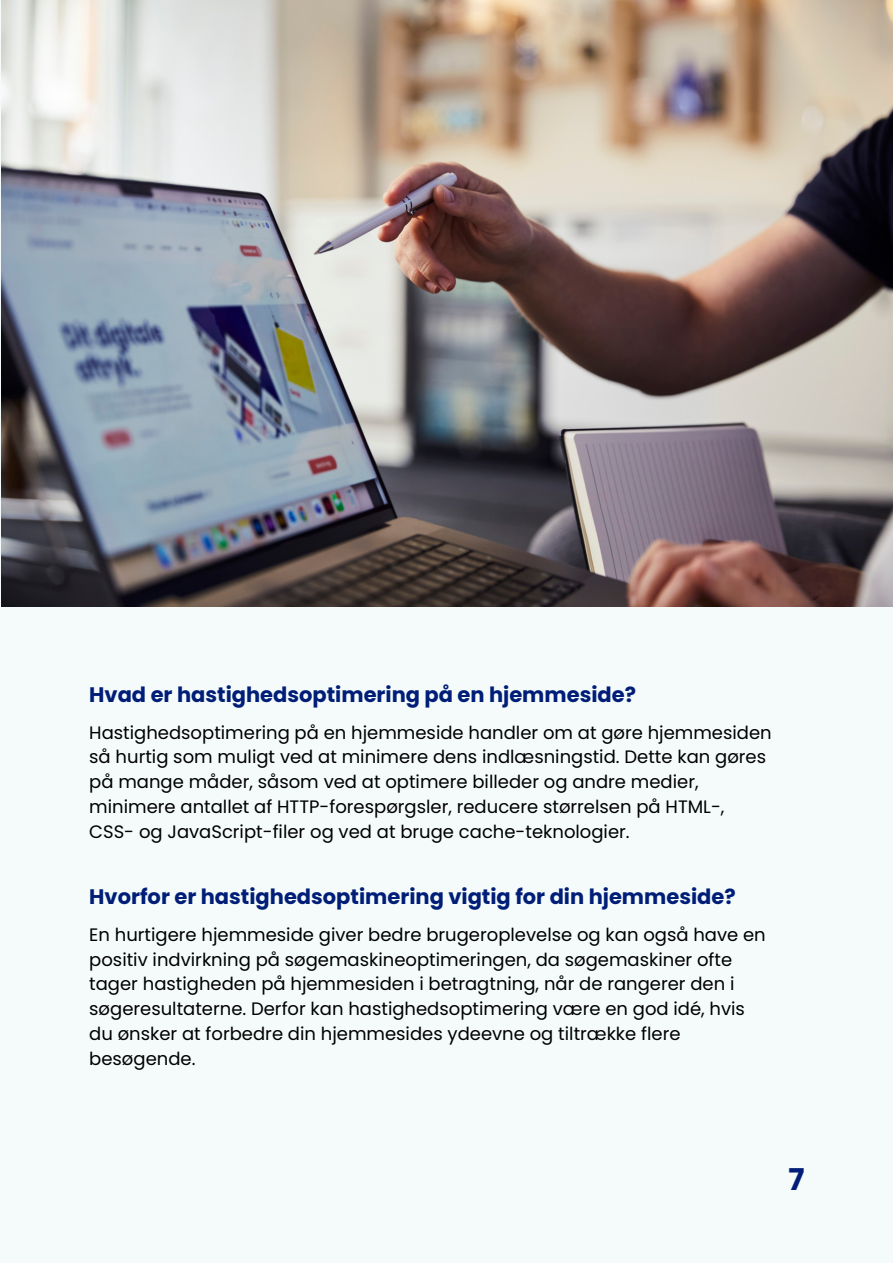
<style>
.page{position:relative;width:893px;height:1264px;background:#fff}
.page>*{position:absolute;margin:0;border:0;box-sizing:border-box;transform-origin:0 0}
.t1{font:700 30px "Poppins";color:#001e77}
.t2{font:700 21px "Poppins";color:#001e77}
.t3{font:18px/24.8px "Poppins";color:#000}
</style>
<div class="page">
<div style="left:0;top:0;width:892px;height:1262px;background:#f4fbfa"></div>
<img style="left:1px;top:0;width:891px;height:606px">
<p class="t2" style="left:89px;top:682px;width:548px">Hvad er hastighedsoptimering på en hjemmeside?</p>
<p class="t3" style="left:89px;top:720px;width:684px">Hastighedsoptimering på en hjemmeside handler om at gøre hjemmesiden så hurtig som muligt ved at minimere dens indlæsningstid. Dette kan gøres på mange måder, såsom ved at optimere billeder og andre medier, minimere antallet af HTTP-forespørgsler, reducere størrelsen på HTML-, CSS- og JavaScript-filer og ved at bruge cache-teknologier.</p>
<p class="t2" style="left:89px;top:884px;width:648px">Hvorfor er hastighedsoptimering vigtig for din hjemmeside?</p>
<p class="t3" style="left:89px;top:922px;width:678px">En hurtigere hjemmeside giver bedre brugeroplevelse og kan også have en positiv indvirkning på søgemaskineoptimeringen, da søgemaskiner ofte tager hastigheden på hjemmesiden i betragtning, når de rangerer den i søgeresultaterne. Derfor kan hastighedsoptimering være en god idé, hvis du ønsker at forbedre din hjemmesides ydeevne og tiltrække flere besøgende.</p>
<h1 class="t1" style="left:788px;top:1161px;width:18px">7</h1>
</div>
